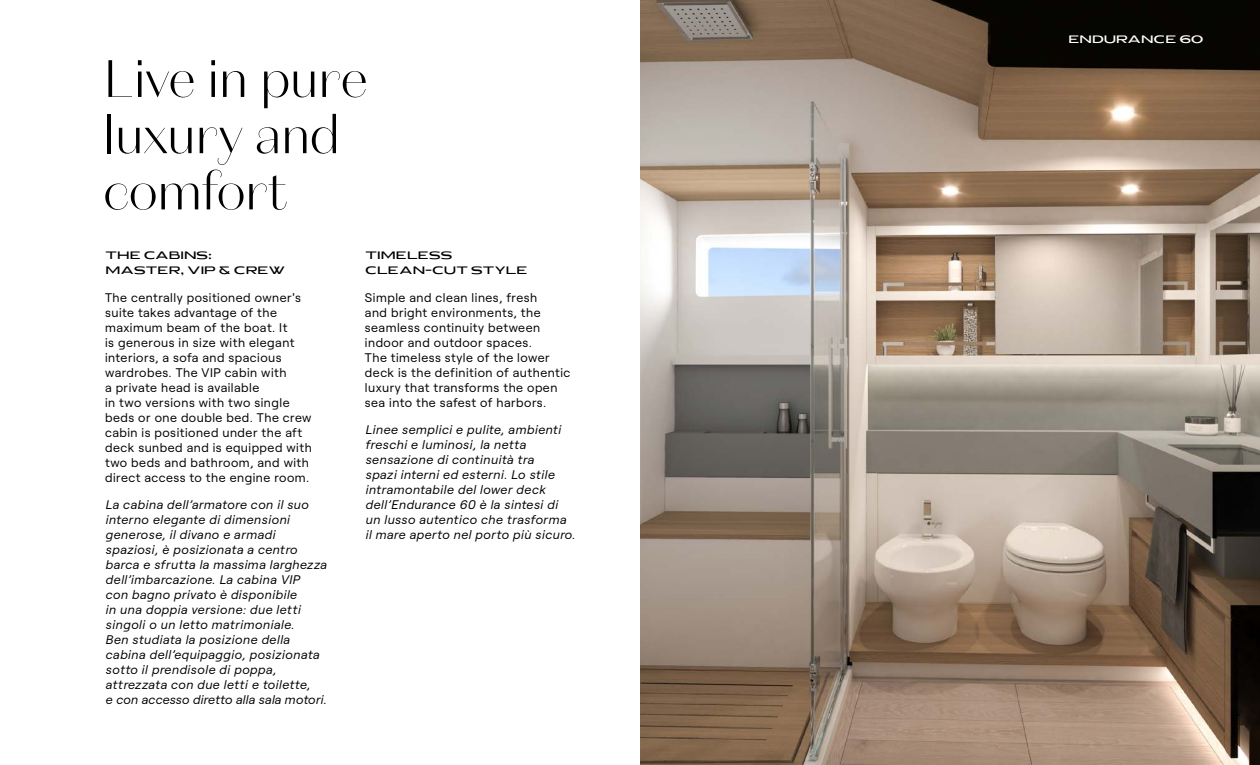
<style>
.page{position:relative;width:1260px;height:765px;background:#fff}
.page>*{position:absolute;margin:0;border:0;box-sizing:border-box;transform-origin:0 0}
.t1{font:300 52.5px/56.2px "Domaine Sans Display";color:#000}
.t2{font:17.5px/15px "Pauraque Sans Clean";color:#000}
.t3{font:17.5px "Pauraque Sans Clean";color:#fff}
.t4{font:italic 12.5px/15px "Roobert";letter-spacing:.04em;color:#000}
.t5{font:12.5px/15px "Roobert";letter-spacing:.04em;color:#000}
</style>
<div class="page">
<img style="left:641px;top:0;width:619px;height:765px">
<h1 class="t1" style="left:104px;top:50px;width:265px">Live in pure luxury and comfort</h1>
<h2 class="t2" style="left:105px;top:246px;width:181px">THE CABINS:<br>MASTER, VIP &amp; CREW</h2>
<p class="t5" style="left:105px;top:289px;width:208px">The centrally positioned owner's suite takes advantage of the maximum beam of the boat. It<br>is generous in size with elegant interiors, a sofa and spacious wardrobes. The VIP cabin with<br>a private head is available<br>in two versions with two single beds or one double bed. The crew cabin is positioned under the aft deck sunbed and is equipped with two beds and bathroom, and with direct access to the engine room.</p>
<p class="t4" style="left:106px;top:497px;width:223px">La cabina dell’armatore con il suo interno elegante di dimensioni generose, il divano e armadi spaziosi, è posizionata a centro barca e sfrutta la massima larghezza dell’imbarcazione. La cabina VIP<br>con bagno privato è disponibile<br>in una doppia versione: due letti singoli o un letto matrimoniale.<br>Ben studiata la posizione della cabina dell’equipaggio, posizionata sotto il prendisole di poppa, attrezzata con due letti e toilette,<br>e con accesso diretto alla sala motori.</p>
<h2 class="t2" style="left:365px;top:246px;width:164px">TIMELESS<br>CLEAN-CUT STYLE</h2>
<p class="t5" style="left:365px;top:289px;width:207px">Simple and clean lines, fresh<br>and bright environments, the seamless continuity between indoor and outdoor spaces.<br>The timeless style of the lower deck is the definition of authentic luxury that transforms the open sea into the safest of harbors.</p>
<p class="t4" style="left:366px;top:421px;width:211px">Linee semplici e pulite, ambienti freschi e luminosi, la netta sensazione di continuità tra<br>spazi interni ed esterni. Lo stile intramontabile del lower deck dell’Endurance 60 è la sintesi di un lusso autentico che trasforma il mare aperto nel porto più sicuro.</p>
<h2 class="t3" style="left:1068px;top:27px;width:136px">ENDURANCE 60</h2>
</div>
